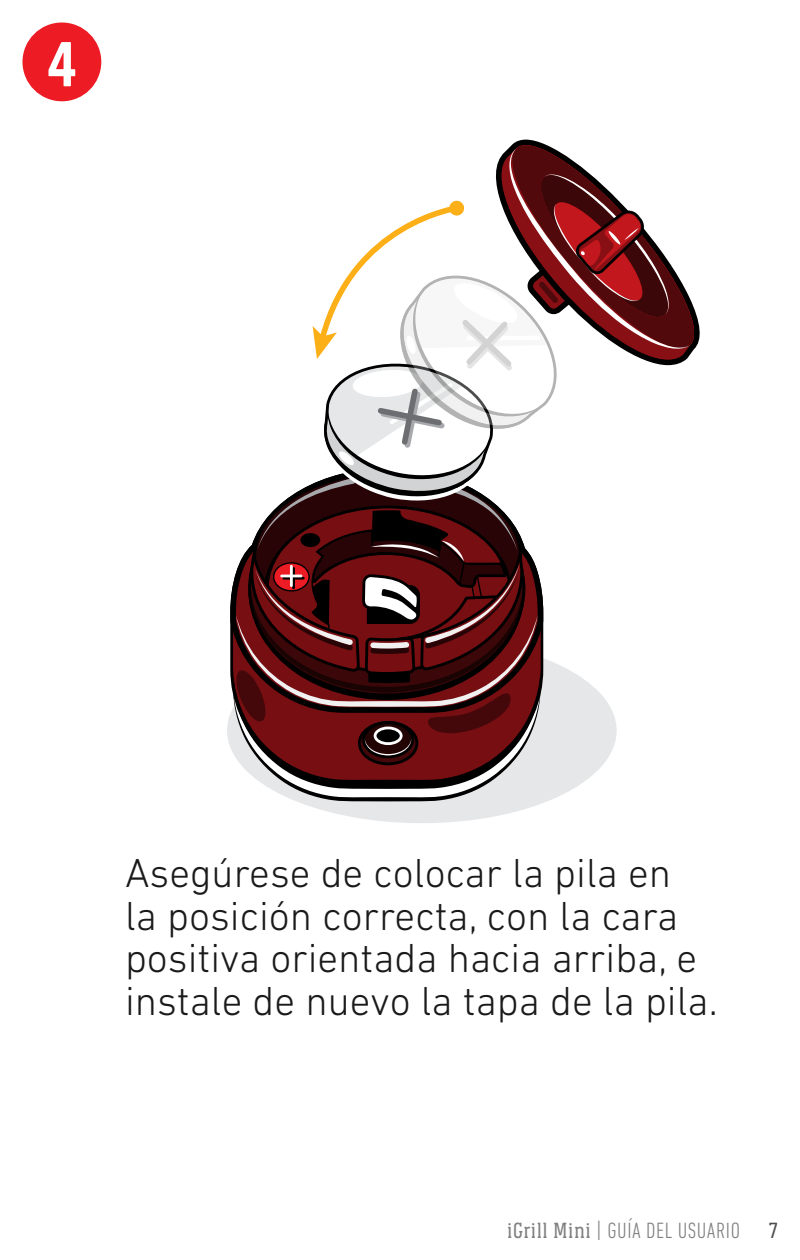
<style>
.page{position:relative;width:800px;height:1260px;background:#fff}
.page>*{position:absolute;margin:0;border:0;box-sizing:border-box;transform-origin:0 0}
.t1{font:700 65px "Weber Serif";color:#fff}
.t2{font:300 41.25px/42.5px "DIN Next LT Pro";color:#1a1a1a}
.t3{font:300 condensed 22.5px "DIN Next LT Pro";letter-spacing:.025em;color:#808080}
.t4{font:22.5px "Weber Serif";color:#4d4d4d}
.s1{font-family:"Weber Serif";font-weight:400;font-stretch:normal}
.s2{font-family:"Weber Serif";font-stretch:normal}
</style>
<div class="page">
<div style="left:22px;top:23px;width:79px;height:78px;background:#ed1c24;border-radius:50%"></div>
<div style="left:227px;top:638px;width:390px;height:185px;background:#e6e7e8;border-radius:50%"></div>
<svg style="left:512px;top:139px;width:188px;height:210px"></svg>
<svg style="left:232px;top:145px;width:462px;height:656px"></svg>
<h1 class="t1" style="left:47px;top:28px;width:31px">4</h1>
<p class="t2" style="left:125px;top:851px;width:594px">Asegúrese de colocar la pila en<br>la posición correcta, con la cara positiva orientada hacia arriba, e instale de nuevo la tapa de la pila.</p>
<p class="t3" style="left:507px;top:1217px;width:234px"><span class="s1">iGrill Mini</span> <span class="s2">|</span> GUÍA DEL USUARIO</p>
<p class="t4" style="left:769px;top:1218px;width:10px">7</p>
</div>
